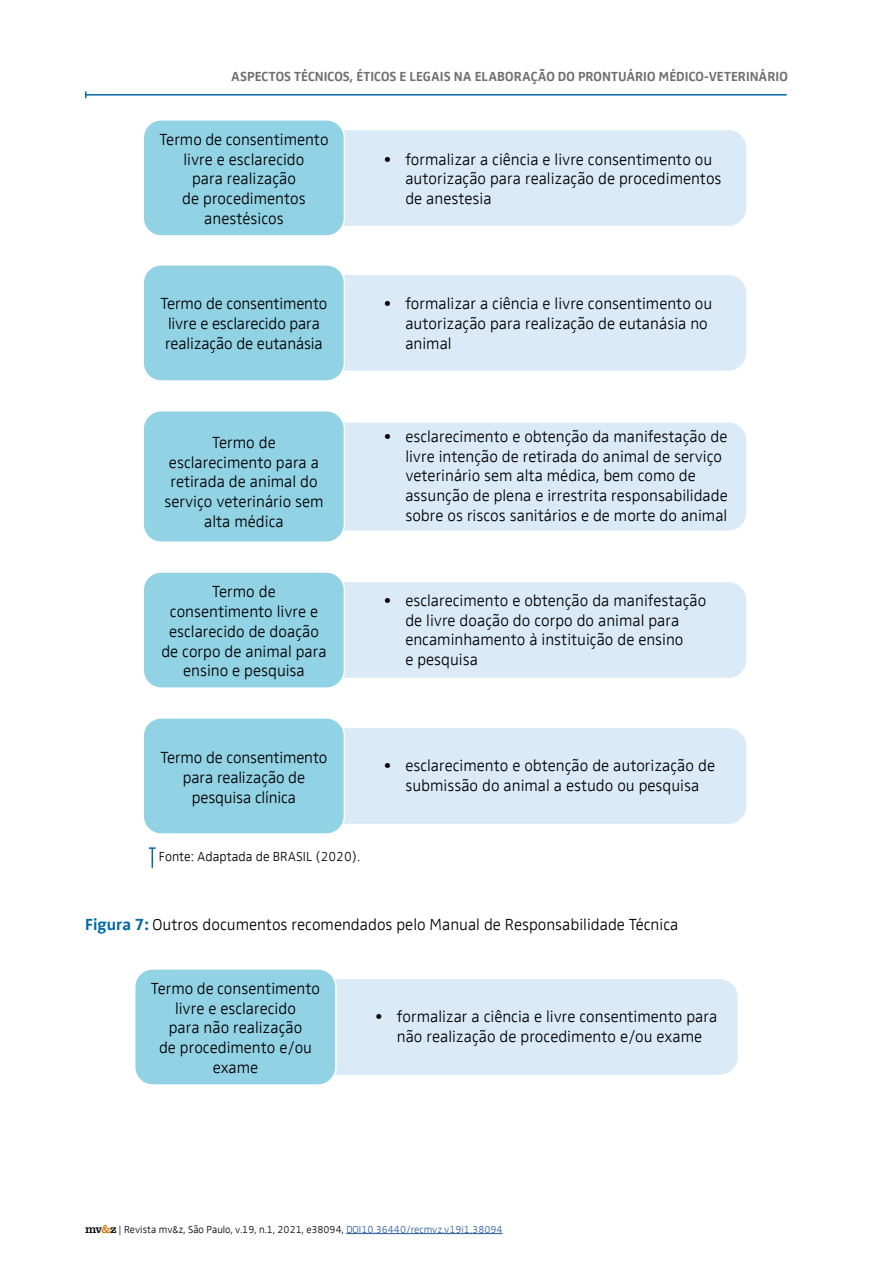
<style>
.page{position:relative;width:893px;height:1263px;background:#fff}
.page>*{position:absolute;margin:0;border:0;box-sizing:border-box;transform-origin:0 0}
.t1{font:16.5px/19.8px "Zwo Web Pro Light W04 Regular";color:#000;text-align:center}
.t2{font:13.5px "Zwo Web Pro Bold W04 Regular";color:#706f6f}
.t3{font:13.5px "Zwo Web Pro Light W04 Regular";color:#000}
.t4{font:10.5px "Zwo Web Pro Light W04 Regular";color:#000}
.s1{font-family:"Zwo Web Pro Bold W04 Regular";color:#0069a5}
.s2{font-family:"Clarendon LT Std";font-size:12px}
.s3{font-family:"Clarendon LT Std";font-size:12px;color:#d97b14}
.s4{color:#275b9b}
</style>
<div class="page">
<hr style="left:86px;top:94px;width:701px;height:2px;background:#0069a5">
<svg style="left:85px;top:91px;width:2px;height:7px"></svg>
<hr style="left:346px;top:1233px;width:157px;height:1px;background:#275b9b">
<div style="left:316px;top:130px;width:430px;height:96px;background:#dbeaf7;border-radius:18px"></div>
<div style="left:143px;top:120px;width:201px;height:116px;background:#92d2e5;border-radius:18px"></div>
<div style="left:142px;top:119px;width:203px;height:118px;border:2px solid #fff;border-radius:18px"></div>
<div style="left:316px;top:275px;width:430px;height:96px;background:#dbeaf7;border-radius:18px"></div>
<div style="left:143px;top:265px;width:201px;height:116px;background:#92d2e5;border-radius:18px"></div>
<div style="left:142px;top:264px;width:203px;height:118px;border:2px solid #fff;border-radius:18px"></div>
<div style="left:316px;top:422px;width:430px;height:108px;background:#dbeaf7;border-radius:18px"></div>
<div style="left:143px;top:411px;width:201px;height:131px;background:#92d2e5;border-radius:18px"></div>
<div style="left:142px;top:410px;width:203px;height:133px;border:2px solid #fff;border-radius:18px"></div>
<div style="left:316px;top:582px;width:430px;height:96px;background:#dbeaf7;border-radius:18px"></div>
<div style="left:143px;top:572px;width:201px;height:116px;background:#92d2e5;border-radius:18px"></div>
<div style="left:142px;top:571px;width:203px;height:118px;border:2px solid #fff;border-radius:18px"></div>
<div style="left:316px;top:728px;width:430px;height:96px;background:#dbeaf7;border-radius:18px"></div>
<div style="left:143px;top:718px;width:201px;height:116px;background:#92d2e5;border-radius:18px"></div>
<div style="left:142px;top:717px;width:203px;height:118px;border:2px solid #fff;border-radius:18px"></div>
<svg style="left:149px;top:847px;width:7px;height:21px"></svg>
<div style="left:307px;top:979px;width:431px;height:96px;background:#dbeaf7;border-radius:18px"></div>
<div style="left:135px;top:969px;width:201px;height:116px;background:#92d2e5;border-radius:18px"></div>
<div style="left:134px;top:968px;width:203px;height:118px;border:2px solid #fff;border-radius:18px"></div>
<p class="t2" style="left:231px;top:66px;width:558px">ASPECTOS TÉCNICOS, ÉTICOS E LEGAIS NA ELABORAÇÃO DO PRONTUÁRIO MÉDICO-VETERINÁRIO</p>
<p class="t1" style="left:159px;top:128px;width:171px">Termo de consentimento livre e esclarecido<br>para realização<br>de procedimentos anestésicos</p>
<p class="t1" style="left:405px;top:148px;width:318px;text-align:left;text-indent:-21px">• formalizar a ciência e livre consentimento ou autorização para realização de procedimentos de anestesia</p>
<p class="t1" style="left:161px;top:293px;width:168px;text-align:left">Termo de consentimento livre e esclarecido para realização de eutanásia</p>
<p class="t1" style="left:405px;top:293px;width:308px;text-align:left;text-indent:-21px">• formalizar a ciência e livre consentimento ou autorização para realização de eutanásia no animal</p>
<p class="t1" style="left:164px;top:431px;width:161px">Termo de esclarecimento para a retirada de animal do serviço veterinário sem alta médica</p>
<p class="t1" style="left:405px;top:425px;width:324px;text-align:left;text-indent:-21px">• esclarecimento e obtenção da manifestação de livre intenção de retirada do animal de serviço veterinário sem alta médica, bem como de assunção de plena e irrestrita responsabilidade sobre os riscos sanitários e de morte do animal</p>
<p class="t1" style="left:161px;top:581px;width:167px">Termo de consentimento livre e esclarecido de doação de corpo de animal para ensino e pesquisa</p>
<p class="t1" style="left:405px;top:589px;width:303px;text-align:left;text-indent:-21px">• esclarecimento e obtenção da manifestação de livre doação do corpo do animal para encaminhamento à instituição de ensino<br>e pesquisa</p>
<p class="t1" style="left:161px;top:746px;width:168px">Termo de consentimento para realização de pesquisa clínica</p>
<p class="t1" style="left:384px;top:755px;width:332px">• esclarecimento e obtenção de autorização de submissão do animal a estudo ou pesquisa</p>
<p class="t3" style="left:159px;top:846px;width:203px">Fonte: Adaptada de BRASIL (2020).</p>
<p class="t1" style="left:85px;top:914px;width:595px"><span class="s1">Figura 7:</span> Outros documentos recomendados pelo Manual de Responsabilidade Técnica</p>
<p class="t1" style="left:151px;top:977px;width:171px">Termo de consentimento livre e esclarecido<br>para não realização<br>de procedimento e/ou exame</p>
<p class="t1" style="left:376px;top:1005px;width:343px">• formalizar a ciência e livre consentimento para não realização de procedimento e/ou exame</p>
<p class="t4" style="left:85px;top:1221px;width:419px"><span class="s2">mv</span><span class="s3">&amp;</span><span class="s2">z</span> | Revista mv&amp;z, São Paulo, v.19, n.1, 2021, e38094, <span class="s4">DOI10.36440/recmvz.v19i1.38094</span></p>
</div>
